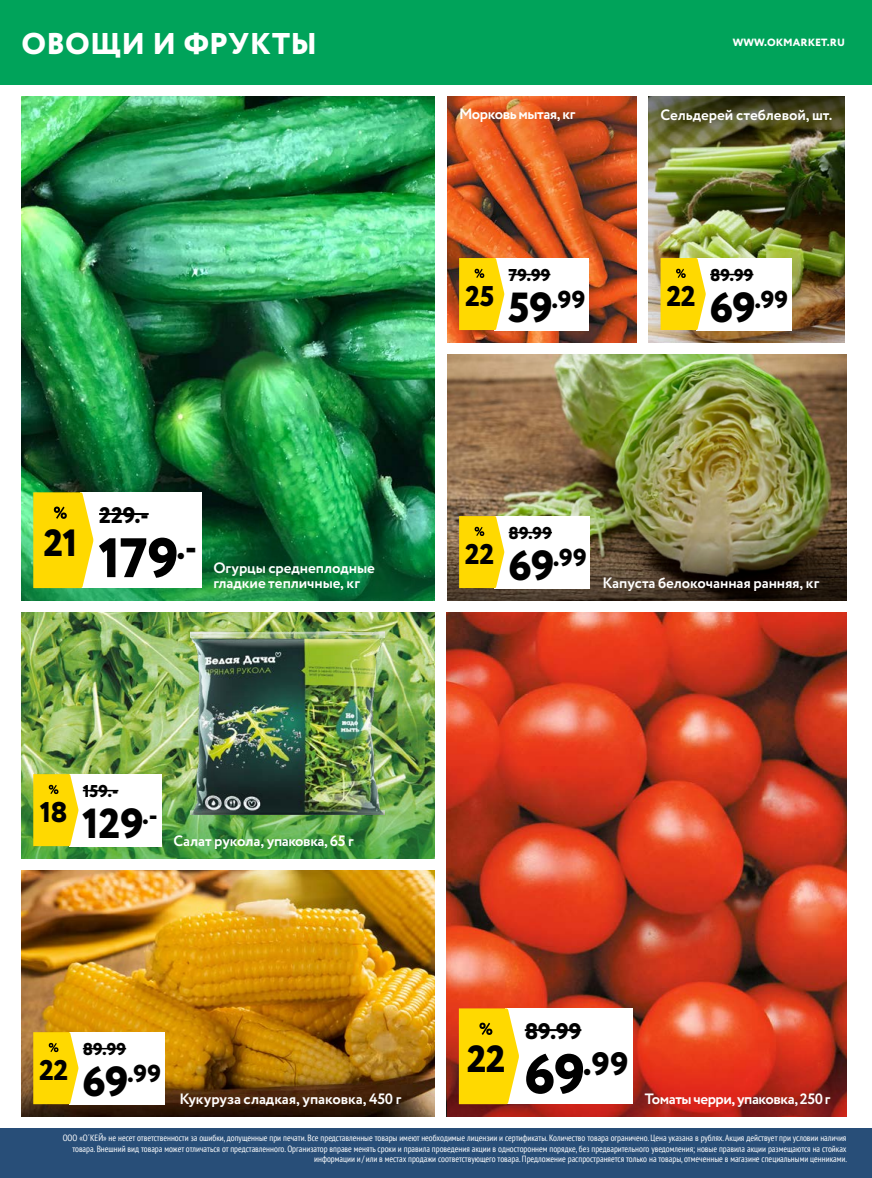
<style>
.page{position:relative;width:872px;height:1178px;background:#fff}
.page>*{position:absolute;margin:0;border:0;box-sizing:border-box;transform-origin:0 0}
.t1{font:800 55.5px "Circe";color:#000}
.t2{font:800 42px "Circe";color:#000}
.t3{font:800 37.95px "Circe";color:#000}
.t4{font:800 32.4px "Circe";color:#000}
.t5{font:800 30px "Circe";letter-spacing:.015em;color:#fff}
.t6{font:800 28.5px "Circe";letter-spacing:-.015em;color:#000}
.t7{font:800 24.45px "Circe";letter-spacing:.01em;color:#000}
.t8{font:800 22.5px "Circe";letter-spacing:.005em;color:#000}
.t9{font:800 17.1px "Circe";letter-spacing:.005em;color:#000}
.t10{font:700 15px/15px "Circe";letter-spacing:-.005em;color:#fff}
.t11{font:700 15px "Circe";letter-spacing:-.03em;color:#fff}
.t12{font:800 10.5px "Circe";letter-spacing:.01em;color:#fff}
.t13{font:condensed 9px/10.5px "PT Sans";color:#fff;text-align:right}
.s1{font-size:42px}
.s2{font-size:55.5px}
</style>
<div class="page">
<img style="left:21px;top:870px;width:414px;height:246px">
<img style="left:447px;top:178px;width:189px;height:164px">
<img style="left:21px;top:612px;width:414px;height:150px">
<img style="left:447px;top:612px;width:399px;height:408px">
<img style="left:447px;top:354px;width:399px;height:164px">
<img style="left:648px;top:150px;width:197px;height:192px">
<img style="left:21px;top:96px;width:414px;height:408px">
<svg style="left:447px;top:1020px;width:399px;height:96px;background:#c5311e"></svg>
<svg style="left:447px;top:96px;width:189px;height:82px;background:#cc5723"></svg>
<img style="left:21px;top:504px;width:414px;height:96px">
<img style="left:21px;top:762px;width:414px;height:96px">
<img style="left:191px;top:632px;width:193px;height:183px">
<img style="left:447px;top:518px;width:399px;height:82px">
<img style="left:648px;top:96px;width:197px;height:54px">
<div style="left:0;top:1128px;width:872px;height:50px;background:#284e78"></div>
<div style="left:494px;top:516px;width:96px;height:72px;background:#fff"></div>
<hr style="left:508px;top:532px;width:44px;height:1px;background:#000">
<svg style="left:459px;top:516px;width:45px;height:72px;background:#fbd815"></svg>
<div style="left:69px;top:774px;width:92px;height:72px;background:#fff"></div>
<hr style="left:83px;top:790px;width:35px;height:1px;background:#000">
<svg style="left:33px;top:774px;width:45px;height:72px;background:#fad815"></svg>
<div style="left:696px;top:258px;width:95px;height:72px;background:#fff"></div>
<hr style="left:710px;top:274px;width:43px;height:1px;background:#000">
<svg style="left:660px;top:258px;width:46px;height:72px;background:#fad91a"></svg>
<div style="left:494px;top:258px;width:95px;height:72px;background:#fff"></div>
<hr style="left:508px;top:274px;width:42px;height:1px;background:#000">
<svg style="left:459px;top:258px;width:45px;height:72px;background:#fbd815"></svg>
<div style="left:69px;top:1032px;width:95px;height:72px;background:#fff"></div>
<hr style="left:83px;top:1048px;width:43px;height:1px;background:#000">
<svg style="left:33px;top:1032px;width:45px;height:72px;background:#fad815"></svg>
<div style="left:80px;top:492px;width:122px;height:96px;background:#fff"></div>
<hr style="left:99px;top:513px;width:50px;height:2px;background:#000">
<svg style="left:33px;top:492px;width:60px;height:96px;background:#fad816"></svg>
<div style="left:506px;top:1008px;width:127px;height:96px;background:#fff"></div>
<hr style="left:525px;top:1029px;width:56px;height:2px;background:#000">
<svg style="left:459px;top:1008px;width:60px;height:96px;background:#fbd917"></svg>
<div style="left:0;top:0;width:872px;height:84px;background:#00a35a"></div>
<h3 class="t5" style="left:21px;top:23px;width:297px">ОВОЩИ И ФРУКТЫ</h3>
<p class="t12" style="left:733px;top:35px;width:113px">WWW.OKMARKET.RU</p>
<h3 class="t3" style="left:44px;top:517px;width:36px">21</h3>
<h3 class="t8" style="left:99px;top:500px;width:51px">229.-</h3>
<h1 class="t1" style="left:98px;top:520px;width:100px">179<sup>.-</sup></h1>
<h3 class="t10" style="left:213px;top:561px;width:163px">Огурцы среднеплодные гладкие тепличные, кг</h3>
<h3 class="t6" style="left:40px;top:793px;width:29px">18</h3>
<h3 class="t9" style="left:83px;top:780px;width:37px">159.-</h3>
<h2 class="t2" style="left:82px;top:795px;width:77px">129<sup>.-</sup></h2>
<h3 class="t10" style="left:173px;top:834px;width:182px">Салат рукола, упаковка, 65 г</h3>
<h3 class="t11" style="left:459px;top:104px;width:118px">Морковь мытая, кг</h3>
<h3 class="t10" style="left:660px;top:108px;width:173px">Сельдерей стеблевой, шт.</h3>
<h3 class="t9" style="left:508px;top:264px;width:43px">79.99</h3>
<h3 class="t9" style="left:710px;top:264px;width:45px">89.99</h3>
<h3 class="t6" style="left:465px;top:277px;width:31px">25</h3>
<h3 class="t7" style="left:508px;top:283px;width:79px"><span class="s1">59</span>.99</h3>
<h3 class="t6" style="left:666px;top:277px;width:31px">22</h3>
<h3 class="t7" style="left:709px;top:283px;width:80px"><span class="s1">69</span>.99</h3>
<h3 class="t6" style="left:465px;top:535px;width:31px">22</h3>
<h3 class="t9" style="left:508px;top:522px;width:45px">89.99</h3>
<h3 class="t7" style="left:508px;top:541px;width:80px"><span class="s1">69</span>.99</h3>
<h3 class="t10" style="left:602px;top:576px;width:218px">Капуста белокочанная ранняя, кг</h3>
<h3 class="t8" style="left:525px;top:1016px;width:58px">89.99</h3>
<h3 class="t9" style="left:83px;top:1038px;width:45px">89.99</h3>
<h3 class="t3" style="left:467px;top:1033px;width:40px">22</h3>
<h3 class="t4" style="left:524px;top:1042px;width:106px"><span class="s2">69</span>.99</h3>
<h3 class="t6" style="left:39px;top:1051px;width:31px">22</h3>
<h3 class="t7" style="left:82px;top:1057px;width:80px"><span class="s1">69</span>.99</h3>
<h3 class="t11" style="left:644px;top:1089px;width:187px">Томаты черри, упаковка, 250 г</h3>
<p class="t13" style="left:63px;top:1132px;width:786px">ООО «О´КЕЙ» не несет ответственности за ошибки, допущенные при печати. Все представленные товары имеют необходимые лицензии и сертификаты. Количество товара ограничено. Цена указана в рублях. Акция действует при условии наличия товара. Внешний вид товара может отличаться от представленного. Организатор вправе менять сроки и правила проведения акции в одностороннем порядке, без предварительного уведомления; новые правила акции размещаются на стойках информации и / или в местах продажи соответствующего товара. Предложение распространяется только на товары, отмеченные в магазине специальными ценниками.</p>
<h3 class="t10" style="left:179px;top:1092px;width:224px">Кукуруза сладкая, упаковка, 450 г</h3>
</div>
